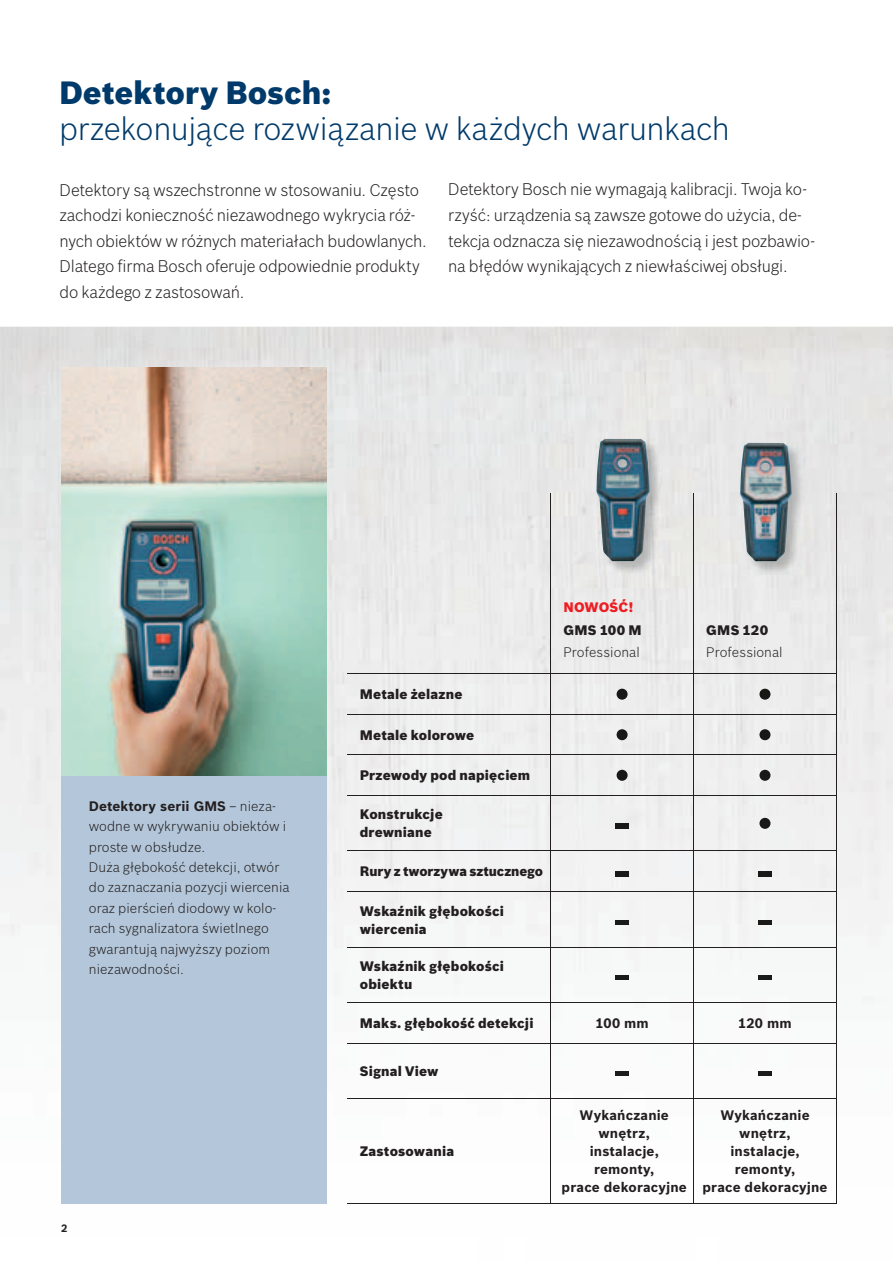
<style>
.page{position:relative;width:893px;height:1263px;background:#fff}
.page>*{position:absolute;margin:0;border:0;box-sizing:border-box;transform-origin:0 0}
.t1{font:300 31.5px "Bosch Sans";letter-spacing:-.01em;color:#003a6a}
.t2{font:900 31.5px "Bosch Sans";color:#003a6a}
.t3{font:300 16.5px/25.5px "Bosch Sans";letter-spacing:-.015em;color:#231f20}
.t4{font:300 13.5px/20.4px "Bosch Sans";letter-spacing:.005em;color:#231f20}
.t5{font:900 13.5px/18px "Bosch Sans";letter-spacing:.015em;color:#231f20}
.t6{font:700 13.5px/18px "Bosch Sans";letter-spacing:.01em;color:#231f20;text-align:center}
.t7{font:900 13.5px "Bosch Sans";letter-spacing:-.005em;color:#231f20}
.t8{font:900 13.5px "Bosch Sans";letter-spacing:.01em;color:#ee1d23}
.t9{font:700 10.5px "Bosch Sans";color:#231f20}
.s1{font-weight:700}
</style>
<div class="page">
<img style="left:0;top:327px;width:893px;height:749px">
<img style="left:596px;top:438px;width:67px;height:136px">
<img style="left:596px;top:439px;width:53px;height:122px">
<img style="left:740px;top:442px;width:65px;height:133px">
<img style="left:740px;top:443px;width:51px;height:118px">
<div style="left:61px;top:776px;width:266px;height:428px;background:#b4c7da"></div>
<img style="left:61px;top:367px;width:266px;height:409px">
<hr style="left:347px;top:673px;width:204px;height:1px;background:#231f20">
<hr style="left:551px;top:673px;width:142px;height:1px;background:#231f20">
<hr style="left:693px;top:673px;width:144px;height:1px;background:#231f20">
<hr style="left:347px;top:714px;width:204px;height:1px;background:#231f20">
<hr style="left:551px;top:714px;width:142px;height:1px;background:#231f20">
<hr style="left:693px;top:714px;width:144px;height:1px;background:#231f20">
<hr style="left:347px;top:754px;width:204px;height:1px;background:#231f20">
<hr style="left:551px;top:754px;width:142px;height:1px;background:#231f20">
<hr style="left:693px;top:754px;width:144px;height:1px;background:#231f20">
<hr style="left:347px;top:795px;width:204px;height:1px;background:#231f20">
<hr style="left:551px;top:795px;width:142px;height:1px;background:#231f20">
<hr style="left:693px;top:795px;width:144px;height:1px;background:#231f20">
<hr style="left:347px;top:851px;width:204px;height:1px;background:#231f20">
<hr style="left:551px;top:851px;width:142px;height:1px;background:#231f20">
<hr style="left:693px;top:851px;width:144px;height:1px;background:#231f20">
<hr style="left:347px;top:891px;width:204px;height:1px;background:#231f20">
<hr style="left:551px;top:891px;width:142px;height:1px;background:#231f20">
<hr style="left:693px;top:891px;width:144px;height:1px;background:#231f20">
<hr style="left:347px;top:1002px;width:204px;height:1px;background:#231f20">
<hr style="left:551px;top:1002px;width:142px;height:1px;background:#231f20">
<hr style="left:693px;top:1002px;width:144px;height:1px;background:#231f20">
<hr style="left:347px;top:1043px;width:204px;height:1px;background:#231f20">
<hr style="left:347px;top:1098px;width:204px;height:1px;background:#231f20">
<hr style="left:551px;top:1098px;width:142px;height:1px;background:#231f20">
<hr style="left:693px;top:1098px;width:144px;height:1px;background:#231f20">
<hr style="left:550px;top:493px;width:1px;height:180px;background:#231f20">
<hr style="left:693px;top:493px;width:1px;height:180px;background:#231f20">
<hr style="left:836px;top:493px;width:1px;height:180px;background:#231f20">
<hr style="left:550px;top:674px;width:1px;height:40px;background:#231f20">
<hr style="left:693px;top:674px;width:1px;height:40px;background:#231f20">
<hr style="left:836px;top:674px;width:1px;height:40px;background:#231f20">
<hr style="left:550px;top:715px;width:1px;height:39px;background:#231f20">
<hr style="left:693px;top:715px;width:1px;height:39px;background:#231f20">
<hr style="left:836px;top:715px;width:1px;height:39px;background:#231f20">
<hr style="left:550px;top:755px;width:1px;height:40px;background:#231f20">
<hr style="left:693px;top:755px;width:1px;height:40px;background:#231f20">
<hr style="left:836px;top:755px;width:1px;height:40px;background:#231f20">
<hr style="left:550px;top:796px;width:1px;height:55px;background:#231f20">
<hr style="left:693px;top:796px;width:1px;height:55px;background:#231f20">
<hr style="left:836px;top:796px;width:1px;height:55px;background:#231f20">
<hr style="left:550px;top:851px;width:1px;height:40px;background:#231f20">
<hr style="left:693px;top:851px;width:1px;height:40px;background:#231f20">
<hr style="left:836px;top:851px;width:1px;height:40px;background:#231f20">
<hr style="left:550px;top:1003px;width:1px;height:40px;background:#231f20">
<hr style="left:693px;top:1003px;width:1px;height:40px;background:#231f20">
<hr style="left:836px;top:1003px;width:1px;height:40px;background:#231f20">
<hr style="left:693px;top:892px;width:1px;height:55px;background:#231f20">
<hr style="left:836px;top:892px;width:1px;height:55px;background:#231f20">
<hr style="left:693px;top:947px;width:1px;height:55px;background:#231f20">
<hr style="left:693px;top:1043px;width:1px;height:55px;background:#231f20">
<hr style="left:836px;top:947px;width:1px;height:55px;background:#231f20">
<hr style="left:836px;top:1043px;width:1px;height:55px;background:#231f20">
<hr style="left:693px;top:1099px;width:1px;height:104px;background:#231f20">
<hr style="left:836px;top:1099px;width:1px;height:104px;background:#231f20">
<hr style="left:551px;top:947px;width:142px;height:1px;background:#231f20">
<hr style="left:551px;top:1043px;width:142px;height:1px;background:#231f20">
<hr style="left:693px;top:947px;width:144px;height:1px;background:#231f20">
<hr style="left:693px;top:1043px;width:144px;height:1px;background:#231f20">
<hr style="left:551px;top:1203px;width:142px;height:1px;background:#231f20">
<hr style="left:693px;top:1203px;width:144px;height:1px;background:#231f20">
<hr style="left:347px;top:947px;width:204px;height:1px;background:#231f20">
<hr style="left:550px;top:892px;width:1px;height:55px;background:#231f20">
<hr style="left:550px;top:947px;width:1px;height:55px;background:#231f20">
<hr style="left:550px;top:1043px;width:1px;height:55px;background:#231f20">
<hr style="left:550px;top:1099px;width:1px;height:104px;background:#231f20">
<hr style="left:347px;top:1203px;width:204px;height:1px;background:#231f20">
<svg style="left:617px;top:689px;width:11px;height:11px"></svg>
<svg style="left:759px;top:689px;width:11px;height:11px"></svg>
<svg style="left:617px;top:729px;width:11px;height:11px"></svg>
<svg style="left:759px;top:729px;width:11px;height:11px"></svg>
<svg style="left:617px;top:770px;width:11px;height:11px"></svg>
<svg style="left:759px;top:770px;width:11px;height:11px"></svg>
<svg style="left:616px;top:824px;width:13px;height:4px"></svg>
<svg style="left:759px;top:818px;width:11px;height:11px"></svg>
<svg style="left:616px;top:872px;width:13px;height:4px"></svg>
<svg style="left:758px;top:872px;width:13px;height:4px"></svg>
<svg style="left:616px;top:920px;width:13px;height:4px"></svg>
<svg style="left:758px;top:920px;width:13px;height:4px"></svg>
<svg style="left:616px;top:975px;width:13px;height:5px"></svg>
<svg style="left:758px;top:975px;width:13px;height:5px"></svg>
<svg style="left:616px;top:1071px;width:13px;height:5px"></svg>
<svg style="left:758px;top:1071px;width:13px;height:5px"></svg>
<h1 class="t2" style="left:59px;top:69px;width:274px">Detektory Bosch:</h1>
<h1 class="t1" style="left:59px;top:106px;width:672px">przekonujące rozwiązanie w każdych warunkach</h1>
<p class="t3" style="left:60px;top:176px;width:369px">Detektory są wszechstronne w stosowaniu. Często zachodzi konieczność niezawodnego wykrycia róż&shy;nych obiektów w różnych materiałach budowlanych.<br>Dlatego firma Bosch oferuje odpowiednie produkty do każdego z zastosowań.</p>
<p class="t3" style="left:448px;top:176px;width:368px">Detektory Bosch nie wymagają kalibracji. Twoja ko&shy;rzyść: urządzenia są zawsze gotowe do użycia, de&shy;tekcja odznacza się niezawodnością i jest pozbawio&shy;na błędów wynikających z niewłaściwej obsługi.</p>
<p class="t4" style="left:89px;top:795px;width:202px"><span class="s1">Detektory serii GMS</span> – nieza&shy;wodne w wykrywaniu obiektów i proste w obsłudze.<br>Duża głębokość detekcji, otwór do zaznaczania pozycji wiercenia oraz pierścień diodowy w kolo&shy;rach sygnalizatora świetlnego gwarantują najwyższy poziom niezawodności.</p>
<p class="t9" style="left:61px;top:1220px;width:8px">2</p>
<p class="t8" style="left:563px;top:597px;width:72px">NOWOŚĆ!</p>
<p class="t5" style="left:563px;top:620px;width:80px">GMS 100 M</p>
<p class="t4" style="left:563px;top:641px;width:78px">Professional</p>
<p class="t5" style="left:706px;top:620px;width:63px">GMS 120</p>
<p class="t4" style="left:706px;top:641px;width:78px">Professional</p>
<p class="t5" style="left:360px;top:684px;width:104px">Metale żelazne</p>
<p class="t5" style="left:360px;top:725px;width:116px">Metale kolorowe</p>
<p class="t5" style="left:360px;top:766px;width:172px">Przewody pod napięciem</p>
<p class="t5" style="left:360px;top:805px;width:84px">Konstrukcje drewniane</p>
<p class="t7" style="left:360px;top:861px;width:185px">Rury z tworzywa sztucznego</p>
<p class="t5" style="left:360px;top:901px;width:146px">Wskaźnik głębokości wiercenia</p>
<p class="t5" style="left:360px;top:956px;width:146px">Wskaźnik głębokości obiektu</p>
<p class="t5" style="left:360px;top:1013px;width:175px">Maks. głębokość detekcji</p>
<p class="t6" style="left:595px;top:1013px;width:55px">100 mm</p>
<p class="t6" style="left:738px;top:1013px;width:55px">120 mm</p>
<p class="t5" style="left:360px;top:1061px;width:80px">Signal View</p>
<p class="t5" style="left:360px;top:1141px;width:96px">Zastosowania</p>
<p class="t6" style="left:562px;top:1105px;width:127px">Wykańczanie wnętrz,<br>instalacje, remonty,<br>prace dekoracyjne</p>
<p class="t6" style="left:702px;top:1105px;width:127px">Wykańczanie wnętrz,<br>instalacje, remonty,<br>prace dekoracyjne</p>
</div>
